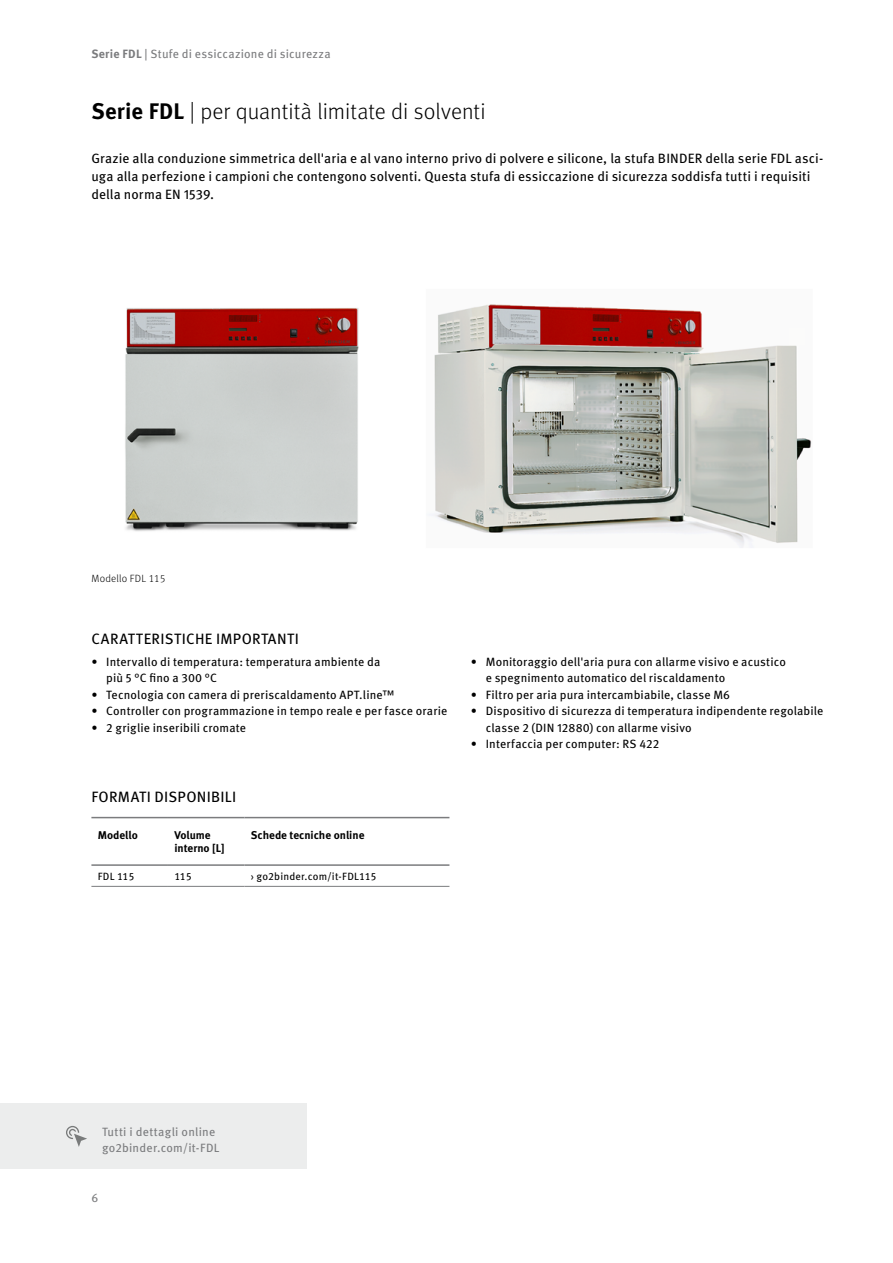
<style>
.page{position:relative;width:893px;height:1263px;background:#fff}
.page>*{position:absolute;margin:0;border:0;box-sizing:border-box;transform-origin:0 0}
.p_heading_level01_se{font:300 22.5px "Meta Pro";color:#000}
.p_heading_level02_st{font:15px "Meta Pro";letter-spacing:.02em;color:#000}
.p_body_std{font:13.5px/18px "Meta Pro";letter-spacing:.005em;color:#000}
.t1{font:12px/16.5px "Meta Pro";letter-spacing:.01em;color:#000}
.p_runningTitle_std_C{font:12px "Meta Pro";letter-spacing:.015em;color:#7b7c7e}
.p_body_all-details{font:12px "Meta Pro";letter-spacing:.02em;color:#7b7c7e}
.t2{font:700 11.25px/13.5px "Meta Pro";color:#000}
.t3{font:10.5px "Meta Pro";letter-spacing:.015em;color:#000}
.p_body_img_legend{font:300 10.5px "Meta Pro";letter-spacing:.02em;color:#000}
.s1{font-weight:700}
</style>
<div class="page">
<div style="left:0;top:1103px;width:306px;height:66px;background:#eceded"></div>
<svg style="left:66px;top:1126px;width:21px;height:21px"></svg>
<img style="left:125px;top:304px;width:687px;height:244px">
<hr style="left:91px;top:817px;width:77px;height:1px;background:#7b7c7e">
<hr style="left:91px;top:864px;width:77px;height:2px;background:#7b7c7e">
<hr style="left:168px;top:817px;width:76px;height:1px;background:#7b7c7e">
<hr style="left:168px;top:864px;width:76px;height:2px;background:#7b7c7e">
<hr style="left:244px;top:817px;width:205px;height:1px;background:#7b7c7e">
<hr style="left:244px;top:864px;width:205px;height:2px;background:#7b7c7e">
<hr style="left:91px;top:886px;width:77px;height:1px;background:#7b7c7e">
<hr style="left:168px;top:886px;width:76px;height:1px;background:#7b7c7e">
<hr style="left:244px;top:886px;width:205px;height:1px;background:#7b7c7e">
<p class="p_runningTitle_std_C" style="left:91px;top:44px;width:241px"><span class="s1">Serie FDL</span> | Stufe di essiccazione di sicurezza</p>
<p class="p_heading_level01_se" style="left:91px;top:95px;width:396px"><span class="s1">Serie FDL</span> | per quantità limitate di solventi</p>
<p class="p_body_std" style="left:91px;top:148px;width:733px">Grazie alla conduzione simmetrica dell'aria e al vano interno privo di polvere e silicone, la stufa BINDER della serie FDL asci&shy;uga alla perfezione i campioni che contengono solventi. Questa stufa di essiccazione di sicurezza soddisfa tutti i requisiti della norma EN 1539.</p>
<p class="p_body_img_legend" style="left:91px;top:571px;width:76px">Modello FDL 115</p>
<p class="p_heading_level02_st" style="left:91px;top:627px;width:209px">CARATTERISTICHE IMPORTANTI</p>
<p class="t1" style="left:106px;top:653px;width:275px;text-indent:-15px">• Intervallo di temperatura: temperatura ambiente da più 5 °C fino a 300 °C</p>
<p class="t1" style="left:91px;top:686px;width:304px">• Tecnologia con camera di preriscaldamento APT.line™</p>
<p class="t1" style="left:91px;top:702px;width:357px">• Controller con programmazione in tempo reale e per fasce orarie</p>
<p class="t1" style="left:91px;top:719px;width:156px">• 2 griglie inseribili cromate</p>
<p class="p_heading_level02_st" style="left:91px;top:785px;width:146px">FORMATI DISPONIBILI</p>
<p class="t2" style="left:98px;top:827px;width:42px">Modello</p>
<p class="t2" style="left:174px;top:827px;width:52px">Volume interno [L]</p>
<p class="t2" style="left:251px;top:827px;width:115px">Schede tecniche online</p>
<p class="t3" style="left:98px;top:868px;width:38px">FDL 115</p>
<p class="t3" style="left:174px;top:868px;width:19px">115</p>
<p class="t3" style="left:251px;top:868px;width:127px">› go2binder.com/it-FDL115</p>
<p class="t1" style="left:486px;top:653px;width:302px;text-indent:-15px">• Monitoraggio dell'aria pura con allarme visivo e acustico e spegnimento automatico del riscaldamento</p>
<p class="t1" style="left:471px;top:686px;width:261px">• Filtro per aria pura intercambiabile, classe M6</p>
<p class="t1" style="left:486px;top:702px;width:339px;text-indent:-15px">• Dispositivo di sicurezza di temperatura indipendente regolabile classe 2 (DIN 12880) con allarme visivo</p>
<p class="t1" style="left:471px;top:735px;width:190px">• Interfaccia per computer: RS 422</p>
<p class="p_body_all-details" style="left:102px;top:1122px;width:115px">Tutti i dettagli online</p>
<p class="p_body_all-details" style="left:102px;top:1139px;width:119px">go2binder.com/it-FDL</p>
<p class="p_runningTitle_std_C" style="left:91px;top:1188px;width:8px">6</p>
</div>
